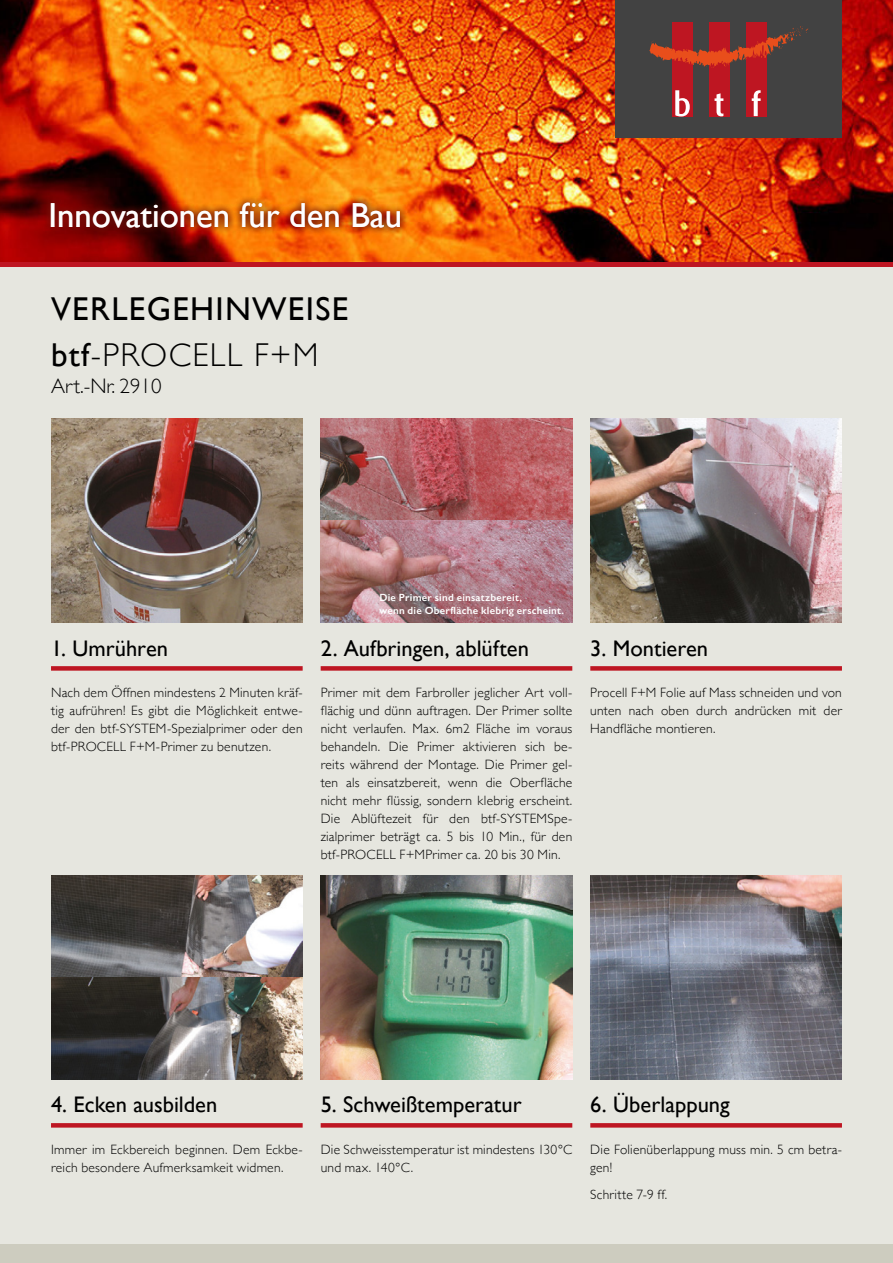
<style>
.page{position:relative;width:893px;height:1263px;background:#e6e6df}
.page>*{position:absolute;margin:0;border:0;box-sizing:border-box;transform-origin:0 0}
.t1{font:34.65px "Gill Sans";color:#fff}
.t2{font:33px "Gill Sans";letter-spacing:.04em;color:#000}
.t3{font:300 33px "Gill Sans";letter-spacing:.04em;color:#000}
.Headline{font:22.5px "Gill Sans";color:#000}
.t4{font:300 21px "Gill Sans";color:#000}
.fließ{font:300 13.5px/18px "Gill Sans";letter-spacing:.015em;color:#000;text-align:justify}
.fließ-2{font:600 10.5px/13.5px "Gill Sans";letter-spacing:.02em;color:#fff}
.s1{font-weight:400}
</style>
<div class="page">
<img style="left:0;top:0;width:893px;height:262px">
<hr style="left:0;top:262px;width:893px;height:4px;background:#be1622">
<svg style="left:44px;top:196px;width:363px;height:39px"></svg>
<div style="left:616px;top:0;width:226px;height:137px;background:#424242"></div>
<div style="left:672px;top:22px;width:21px;height:95px;background:#be1622"></div>
<div style="left:709px;top:22px;width:21px;height:95px;background:#be1622"></div>
<div style="left:746px;top:22px;width:20px;height:95px;background:#be1622"></div>
<svg style="left:649px;top:26px;width:160px;height:42px"></svg>
<svg style="left:675px;top:90px;width:15px;height:26px"></svg>
<svg style="left:714px;top:93px;width:9px;height:23px"></svg>
<svg style="left:752px;top:90px;width:9px;height:26px"></svg>
<div style="left:0;top:1244px;width:893px;height:19px;background:#cdccbf"></div>
<img style="left:51px;top:419px;width:252px;height:204px">
<img style="left:321px;top:419px;width:251px;height:102px">
<svg style="left:321px;top:521px;width:251px;height:102px"></svg>
<img style="left:590px;top:419px;width:252px;height:204px">
<div style="left:51px;top:666px;width:252px;height:5px;background:#be1622"></div>
<div style="left:321px;top:666px;width:251px;height:5px;background:#be1622"></div>
<div style="left:590px;top:666px;width:252px;height:5px;background:#be1622"></div>
<img style="left:51px;top:876px;width:252px;height:102px">
<img style="left:51px;top:978px;width:252px;height:102px">
<img style="left:321px;top:876px;width:251px;height:204px">
<img style="left:590px;top:876px;width:252px;height:204px">
<svg style="left:51px;top:1123px;width:252px;height:4px"></svg>
<svg style="left:321px;top:1123px;width:251px;height:4px"></svg>
<svg style="left:590px;top:1123px;width:252px;height:4px"></svg>
<h1 class="t1" style="left:49px;top:195px;width:355px">Innovationen für den Bau</h1>
<p class="t2" style="left:51px;top:290px;width:299px">VERLEGEHINWEISE</p>
<p class="t3" style="left:51px;top:329px;width:269px"><span class="s1">btf</span>-PROCELL F+M</p>
<p class="t4" style="left:51px;top:370px;width:112px">Art.-Nr. 2910</p>
<p class="fließ-2" style="left:379px;top:590px;width:186px">Die Primer sind einsatzbereit,<br>wenn die Oberfläche klebrig erscheint.</p>
<p class="Headline" style="left:51px;top:635px;width:119px">1. Umrühren</p>
<p class="Headline" style="left:321px;top:635px;width:210px">2. Aufbringen, ablüften</p>
<p class="Headline" style="left:590px;top:635px;width:119px">3. Montieren</p>
<p class="fließ" style="left:321px;top:683px;width:253px">Primer mit dem Farbroller jeglicher Art voll&shy;flächig und dünn auftragen. Der Primer sollte nicht verlaufen. Max. 6m2 Fläche im voraus behandeln. Die Primer aktivieren sich be&shy;reits während der Montage. Die Primer gel&shy;ten als einsatzbereit, wenn die Oberfläche nicht mehr flüssig, sondern klebrig erscheint.<br>Die Ablüftezeit für den btf-SYSTEMSpe&shy;zialprimer beträgt ca. 5 bis 10 Min., für den btf-PROCELL F+MPrimer ca. 20 bis 30 Min.</p>
<p class="fließ" style="left:590px;top:683px;width:253px">Procell F+M Folie auf Mass schneiden und von unten nach oben durch andrücken mit der Handfläche montieren.</p>
<p class="fließ" style="left:51px;top:683px;width:253px">Nach dem Öffnen mindestens 2 Minuten kräf&shy;tig aufrühren! Es gibt die Möglichkeit entwe&shy;der den btf-SYSTEM-Spezialprimer oder den btf-PROCELL F+M-Primer zu benutzen.</p>
<p class="Headline" style="left:51px;top:1092px;width:168px">4. Ecken ausbilden</p>
<p class="Headline" style="left:321px;top:1092px;width:202px">5. Schweißtemperatur</p>
<p class="Headline" style="left:590px;top:1092px;width:141px">6. Überlappung</p>
<p class="fließ" style="left:321px;top:1140px;width:253px">Die Schweisstemperatur ist mindestens 130°C und max. 140°C.</p>
<p class="fließ" style="left:590px;top:1140px;width:253px">Die Folienüberlappung muss min. 5 cm betra&shy;gen!</p>
<p class="fließ" style="left:51px;top:1140px;width:253px">Immer im Eckbereich beginnen. Dem Eckbe&shy;reich besondere Aufmerksamkeit widmen.</p>
<p class="fließ" style="left:590px;top:1185px;width:78px">Schritte 7-9 ff.</p>
</div>
